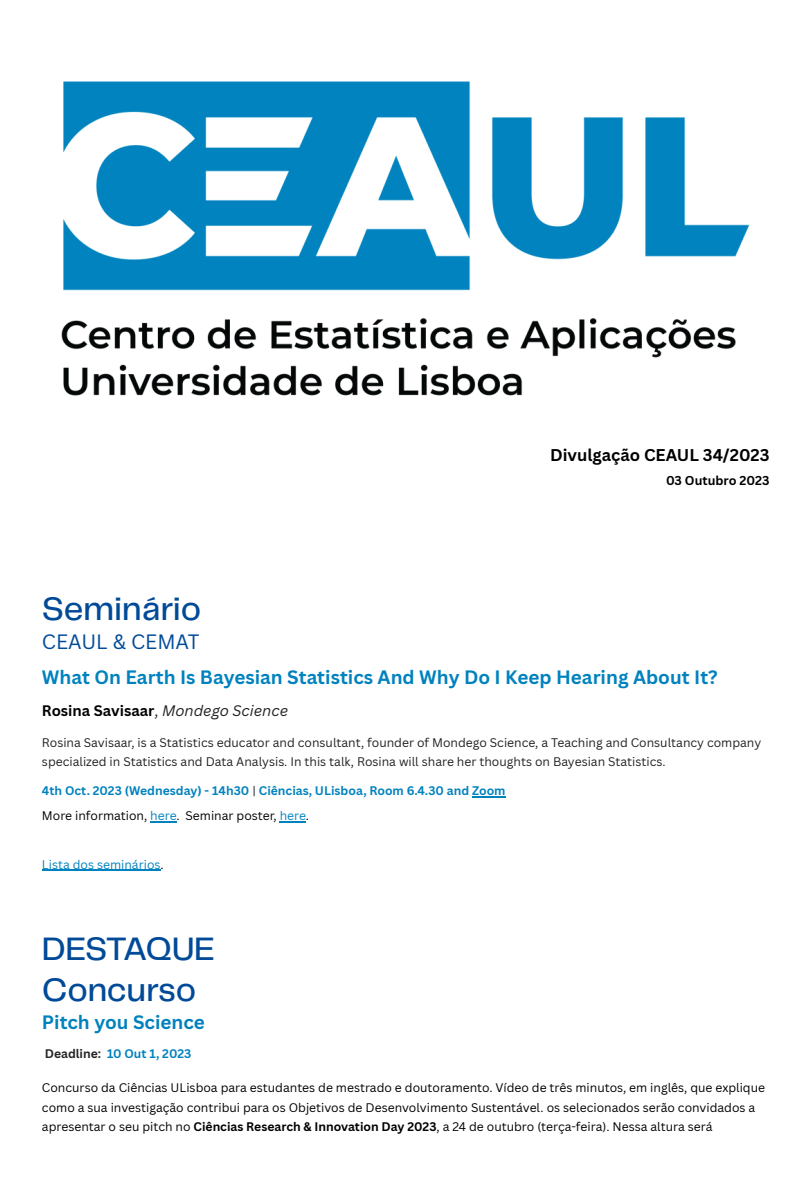
<style>
.page{position:relative;width:810px;height:1181px;background:#fff}
.page>*{position:absolute;margin:0;border:0;box-sizing:border-box;transform-origin:0 0}
.t1{font:500 33.75px "Telegraf";letter-spacing:-.01em;color:#004a98}
.t2{font:500 33.75px "Telegraf";letter-spacing:-.04em;color:#004a98}
.t3{font:20.25px "Canva Sans";color:#004a98}
.t4{font:700 18.9px "Canva Sans";color:#0082be}
.t5{font:700 16.5px "Canva Sans";color:#000}
.t6{font:700 14.85px "Canva Sans";color:#000}
.t7{font:700 12.6px "Canva Sans";color:#000}
.t8{font:12.15px/19.2px "Canva Sans";color:#000}
.t9{font:12.15px/19.2px "Canva Sans";color:#212121}
.t10{font:700 12.15px "Canva Sans";color:#0082be}
.t11{font:12.15px "Canva Sans";color:#0082be}
.s1{font-weight:400;color:#212121}
.s2{font-weight:400;font-style:italic;color:#212121}
.s3{color:#0082be}
.s4{color:#000}
.s5{color:#232323}
.s6{font-weight:700}
</style>
<div class="page">
<hr style="left:472px;top:796px;width:34px;height:1px;background:#0082be">
<svg style="left:150px;top:821px;width:26px;height:1px"></svg>
<svg style="left:280px;top:821px;width:26px;height:1px"></svg>
<hr style="left:42px;top:870px;width:118px;height:1px;background:#0082be">
<img style="left:61px;top:81px;width:689px;height:315px">
<p class="t5" style="left:550px;top:443px;width:221px">Divulgação CEAUL 34/2023</p>
<p class="t7" style="left:666px;top:471px;width:105px">03 Outubro 2023</p>
<h1 class="t1" style="left:42px;top:594px;width:161px">Seminário</h1>
<h3 class="t3" style="left:42px;top:627px;width:159px">CEAUL &amp; CEMAT</h3>
<h2 class="t4" style="left:42px;top:663px;width:677px">What On Earth Is Bayesian Statistics And Why Do I Keep Hearing About It?</h2>
<p class="t6" style="left:42px;top:700px;width:248px">Rosina Savisaar<span class="s1">,</span> <span class="s2">Mondego Science</span></p>
<p class="t9" style="left:42px;top:732px;width:721px">Rosina Savisaar, is a Statistics educator and consultant, founder of Mondego Science, a Teaching and Consultancy company specialized in Statistics and Data Analysis. In this talk, Rosina will share her thoughts on Bayesian Statistics.</p>
<p class="t10" style="left:42px;top:782px;width:465px">4th Oct. 2023 (Wednesday) - 14h30 <span class="s1">|</span> Ciências, ULisboa, Room 6.4.30 and Zoom</p>
<p class="t8" style="left:42px;top:806px;width:269px">More information, <span class="s3">here</span>. Seminar poster, <span class="s3">here</span>.</p>
<p class="t11" style="left:42px;top:856px;width:123px">Lista dos seminários<span class="s4">.</span></p>
<h1 class="t2" style="left:42px;top:934px;width:175px">DESTAQUE</h1>
<h1 class="t1" style="left:42px;top:975px;width:156px">Concurso</h1>
<h2 class="t4" style="left:42px;top:1008px;width:164px">Pitch you Science</h2>
<p class="t10" style="left:45px;top:1044px;width:148px"><span class="s5">Deadline:</span> 10 Out 1, 2023</p>
<p class="t8" style="left:42px;top:1078px;width:725px">Concurso da Ciências ULisboa para estudantes de mestrado e doutoramento. Vídeo de três minutos, em inglês, que explique como a sua investigação contribui para os Objetivos de Desenvolvimento Sustentável. os selecionados serão convidados a apresentar o seu pitch no <span class="s6">Ciências Research &amp; Innovation Day 2023</span>, a 24 de outubro (terça-feira). Nessa altura será</p>
</div>
